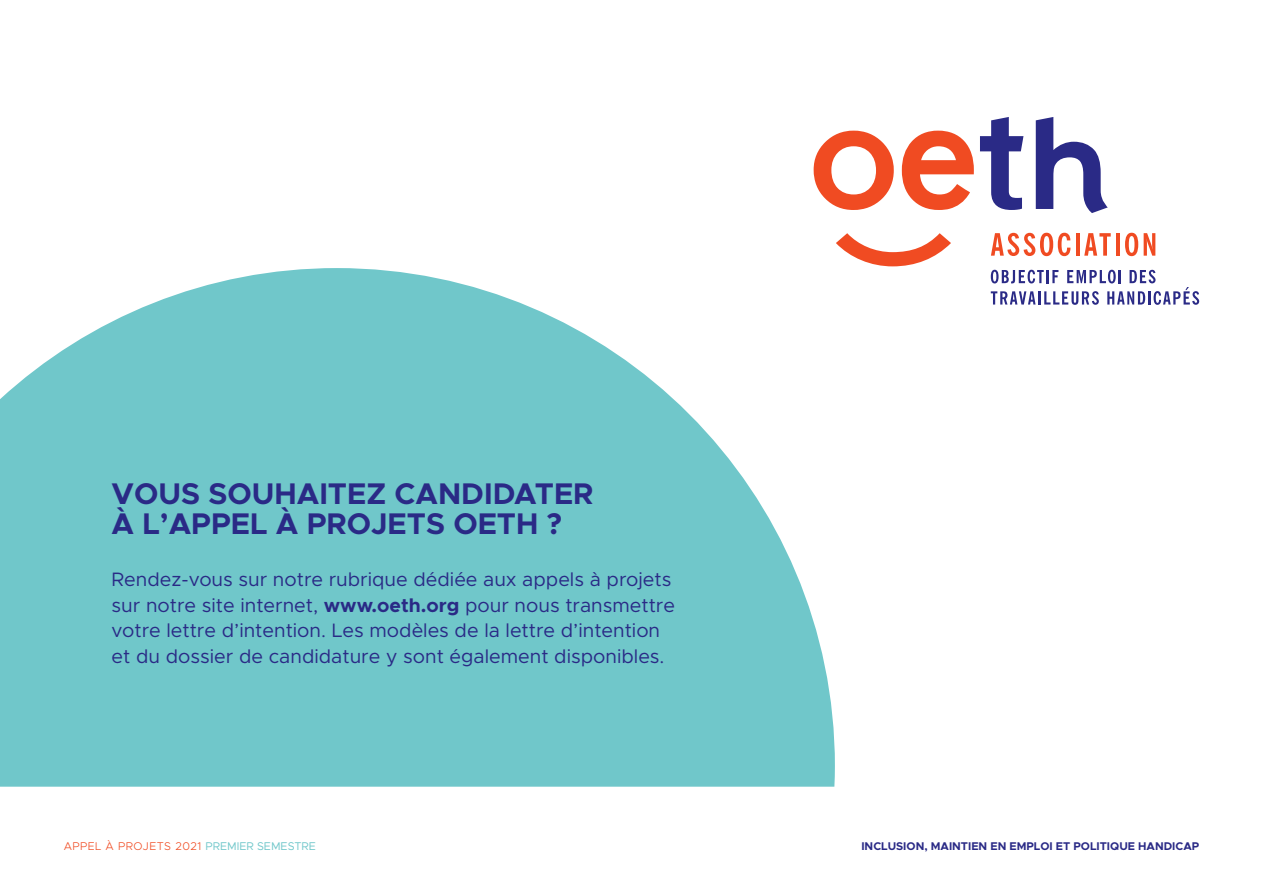
<style>
.page{position:relative;width:1263px;height:893px;background:#fff}
.page>*{position:absolute;margin:0;border:0;box-sizing:border-box;transform-origin:0 0}
.t1{font:700 30px/30px "Metropolis";color:#2a2a86}
.t2{font:19.5px/25.5px "Metropolis";color:#2a2a86}
.t3{font:700 11.25px "Metropolis";color:#2a2a86}
.t4{font:300 11.25px "Metropolis";letter-spacing:.04em;color:#f04b22}
.s1{font-weight:700}
.s2{font-weight:400;color:#70c7ca}
</style>
<div class="page">
<svg style="left:980px;top:117px;width:43px;height:93px"></svg>
<svg style="left:1036px;top:117px;width:72px;height:96px"></svg>
<svg style="left:991px;top:270px;width:208px;height:35px"></svg>
<svg style="left:991px;top:233px;width:79px;height:23px"></svg>
<hr style="left:1076px;top:233px;width:3px;height:23px;background:#f04b22">
<svg style="left:1084px;top:233px;width:27px;height:23px"></svg>
<hr style="left:1116px;top:233px;width:3px;height:23px;background:#f04b22">
<svg style="left:1125px;top:233px;width:13px;height:23px"></svg>
<svg style="left:1144px;top:233px;width:11px;height:23px"></svg>
<svg style="left:814px;top:131px;width:80px;height:79px"></svg>
<svg style="left:836px;top:233px;width:115px;height:33px"></svg>
<svg style="left:902px;top:131px;width:72px;height:79px"></svg>
<svg style="left:0;top:268px;width:835px;height:519px;fill:#70c7ca"></svg>
<h1 class="t1" style="left:112px;top:478px;width:483px">VOUS SOUHAITEZ CANDIDATER<br>À L’APPEL À PROJETS OETH ?</h1>
<p class="t2" style="left:112px;top:567px;width:565px">Rendez-vous sur notre rubrique dédiée aux appels à projets sur notre site internet, <span class="s1">www.oeth.org</span> pour nous transmettre votre lettre d’intention. Les modèles de la lettre d’intention et du dossier de candidature y sont également disponibles.</p>
<p class="t4" style="left:64px;top:839px;width:254px">APPEL À PROJETS 2021 <span class="s2">PREMIER SEMESTRE</span></p>
<p class="t3" style="left:861px;top:839px;width:339px">INCLUSION, MAINTIEN EN EMPLOI ET POLITIQUE HANDICAP</p>
</div>
